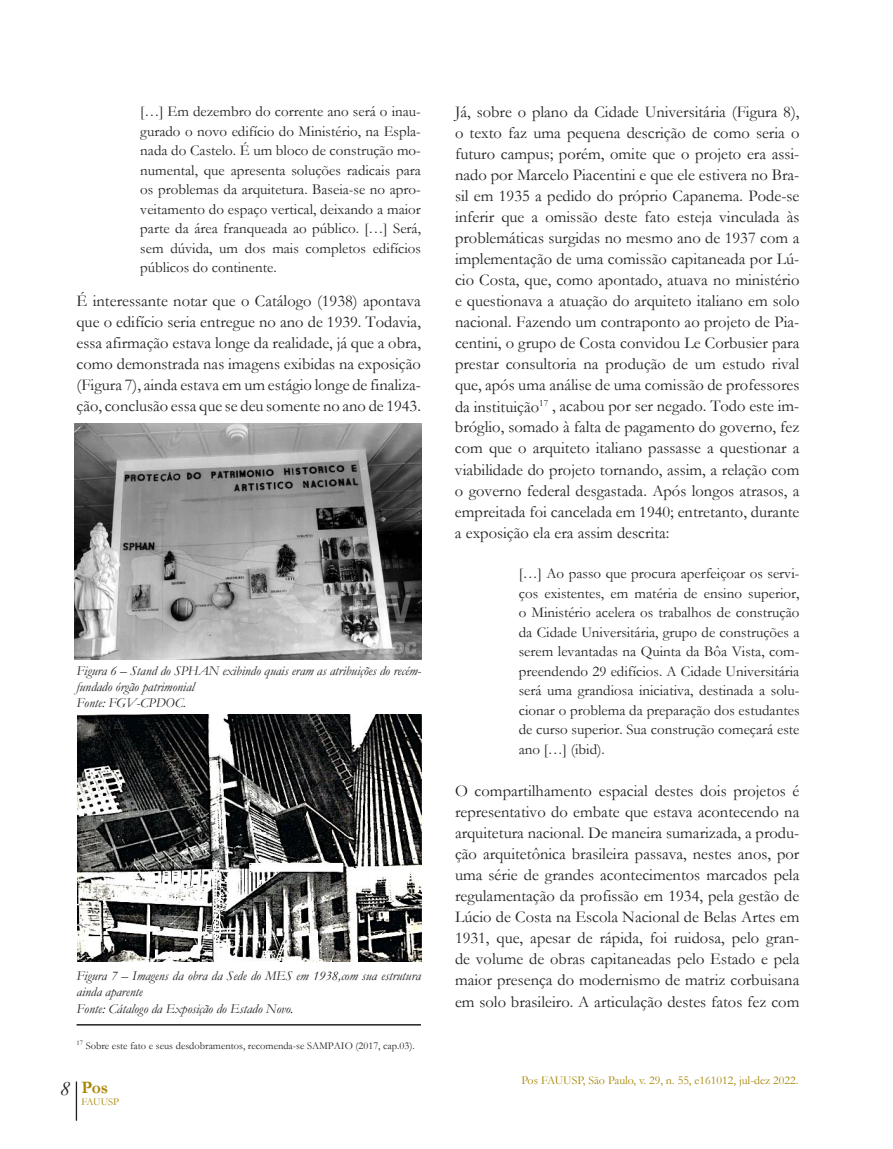
<style>
.page{position:relative;width:893px;height:1149px;background:#fff}
.page>*{position:absolute;margin:0;border:0;box-sizing:border-box;transform-origin:0 0}
.t1{font:italic 21px "Garamond";color:#231f20}
.t2{font:700 17.55px "Garamond";color:#a78602}
.t3{font:16.5px/21px "Garamond";color:#231f20;text-align:justify}
.t4{font:15px/19.5px "Garamond";color:#231f20;text-align:justify}
.t5{font:italic 13.5px/16.2px "Garamond";color:#231f20}
.t6{font:12px "Garamond";color:#a78602}
.t7{font:10.5px "Garamond";color:#231f20}
.t8{font:10.5px "Garamond";color:#a78602}
</style>
<div class="page">
<hr style="left:76px;top:1081px;width:1px;height:39px;background:#231f20">
<img style="left:74px;top:423px;width:348px;height:236px">
<img style="left:77px;top:714px;width:345px;height:247px">
<hr style="left:77px;top:1023px;width:344px;height:2px;background:#231f20">
<p class="t4" style="left:140px;top:101px;width:282px">[…] Em dezembro do corrente ano será o inau&shy;gurado o novo edifício do Ministério, na Espla&shy;nada do Castelo. É um bloco de construção mo&shy;numental, que apresenta soluções radicais para os problemas da arquitetura. Baseia-se no apro&shy;veitamento do espaço vertical, deixando a maior parte da área franqueada ao público. […] Será, sem dúvida, um dos mais completos edifícios públicos do continente.</p>
<p class="t3" style="left:77px;top:290px;width:346px">É interessante notar que o Catálogo (1938) apontava que o edifício seria entregue no ano de 1939. Todavia, essa afirmação estava longe da realidade, já que a obra, como demonstrada nas imagens exibidas na exposição (Figura 7), ainda estava em um estágio longe de finaliza&shy;ção, conclusão essa que se deu somente no ano de 1943.</p>
<p class="t5" style="left:77px;top:662px;width:346px">Figura 6 – Stand do SPHAN exibindo quais eram as atribuições do recém&shy;fundado órgão patrimonial<br>Fonte: FGV-CPDOC.</p>
<p class="t5" style="left:77px;top:967px;width:346px">Figura 7 – Imagens da obra da Sede do MES em 1938,com sua estrutura ainda aparente<br>Fonte: Cátalogo da Exposição do Estado Novo.</p>
<p class="t7" style="left:77px;top:1038px;width:340px"><sup>17</sup> Sobre este fato e seus desdobramentos, recomenda-se SAMPAIO (2017, cap.03).</p>
<p class="t1" style="left:60px;top:1073px;width:11px">8</p>
<p class="t2" style="left:81px;top:1074px;width:28px">Pos</p>
<p class="t8" style="left:81px;top:1094px;width:39px">FAUUSP</p>
<p class="t3" style="left:455px;top:101px;width:346px">Já, sobre o plano da Cidade Universitária (Figura 8), o texto faz uma pequena descrição de como seria o futuro campus; porém, omite que o projeto era assi&shy;nado por Marcelo Piacentini e que ele estivera no Bra&shy;sil em 1935 a pedido do próprio Capanema. Pode-se inferir que a omissão deste fato esteja vinculada às problemáticas surgidas no mesmo ano de 1937 com a implementação de uma comissão capitaneada por Lú&shy;cio Costa, que, como apontado, atuava no ministério e questionava a atuação do arquiteto italiano em solo nacional. Fazendo um contraponto ao projeto de Pia&shy;centini, o grupo de Costa convidou Le Corbusier para prestar consultoria na produção de um estudo rival que, após uma análise de uma comissão de professores da instituição<sup>17</sup> , acabou por ser negado. Todo este im&shy;bróglio, somado à falta de pagamento do governo, fez com que o arquiteto italiano passasse a questionar a viabilidade do projeto tornando, assim, a relação com o governo federal desgastada. Após longos atrasos, a empreitada foi cancelada em 1940; entretanto, durante a exposição ela era assim descrita:</p>
<p class="t4" style="left:519px;top:563px;width:282px">[…] Ao passo que procura aperfeiçoar os servi&shy;ços existentes, em matéria de ensino superior, o Ministério acelera os trabalhos de construção da Cidade Universitária, grupo de construções a serem levantadas na Quinta da Bôa Vista, com&shy;preendendo 29 edifícios. A Cidade Universitária será uma grandiosa iniciativa, destinada a solu&shy;cionar o problema da preparação dos estudantes de curso superior. Sua construção começará este ano […] (ibid).</p>
<p class="t3" style="left:455px;top:780px;width:346px">O compartilhamento espacial destes dois projetos é representativo do embate que estava acontecendo na arquitetura nacional. De maneira sumarizada, a produ&shy;ção arquitetônica brasileira passava, nestes anos, por uma série de grandes acontecimentos marcados pela regulamentação da profissão em 1934, pela gestão de Lúcio de Costa na Escola Nacional de Belas Artes em 1931, que, apesar de rápida, foi ruidosa, pelo gran&shy;de volume de obras capitaneadas pelo Estado e pela maior presença do modernismo de matriz corbuisana em solo brasileiro. A articulação destes fatos fez com</p>
<p class="t6" style="left:521px;top:1071px;width:279px">Pos FAUUSP, São Paulo, v. 29, n. 55, e161012, jul-dez 2022.</p>
</div>
